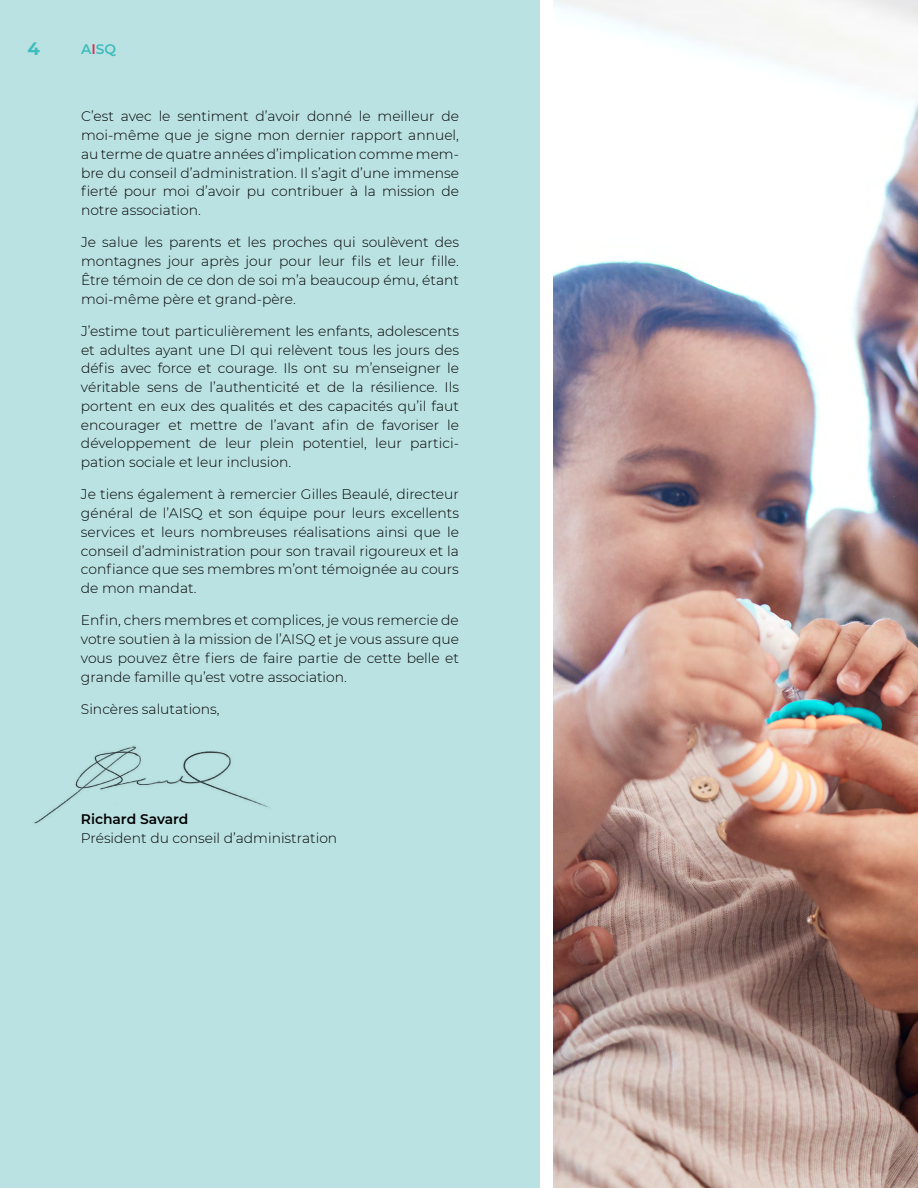
<style>
.page{position:relative;width:918px;height:1188px;background:#fff}
.page>*{position:absolute;margin:0;border:0;box-sizing:border-box;transform-origin:0 0}
.t1{font:700 18px "Montserrat";color:#3ebdbd}
.t2{font:300 13.8px/18.8px "Montserrat";color:#000;text-align:justify}
.t3{font:600 13.8px "Montserrat";color:#000}
.t4{font:600 13.8px "Montserrat";color:#3ebdbd}
.s1{color:#d9304f}
</style>
<div class="page">
<div style="left:0;top:0;width:540px;height:1188px;background:#bbe2e2"></div>
<img style="left:34px;top:746px;width:236px;height:78px">
<img style="left:554px;top:0;width:364px;height:1188px">
<h1 class="t1" style="left:27px;top:36px;width:14px">4</h1>
<p class="t4" style="left:81px;top:39px;width:37px">A<span class="s1">I</span>SQ</p>
<p class="t2" style="left:81px;top:107px;width:380px">C’est avec le sentiment d’avoir donné le meilleur de moi-même que je signe mon dernier rapport annuel, au terme de quatre années d’implication comme mem&shy;bre du conseil d’administration. I l s’agit d’une immense fierté pour moi d’avoir pu contribuer à la mission de notre association.</p>
<p class="t2" style="left:81px;top:233px;width:380px">Je salue les parents et les proches qui soulèvent des montagnes jour après jour pour leur fils et leur fille.<br>Être témoin de ce don de soi m’a beaucoup ému, étant moi-même père et grand-père.</p>
<p class="t2" style="left:81px;top:321px;width:380px">J’estime tout particulièrement les enfants, adolescents et adultes ayant une DI qui relèvent tous les jours des défis avec force et courage. I ls ont su m’enseigner le véritable sens de l’authenticité et de la résilience. I ls portent en eux des qualités et des capacités qu’il faut encourager et mettre de l’avant afin de favoriser le développement de leur plein potentiel, leur partici&shy;pation sociale et leur inclusion.</p>
<p class="t2" style="left:81px;top:485px;width:380px">Je tiens également à remercier Gilles Beaulé, directeur général de l’AISQ et son équipe pour leurs excellents services et leurs nombreuses réalisations ainsi que le conseil d’administration pour son travail rigoureux et la confiance que ses membres m’ont témoignée au cours de mon mandat.</p>
<p class="t2" style="left:81px;top:611px;width:380px">Enfin, chers membres et complices, je vous remercie de votre soutien à la mission de l’AISQ et je vous assure que vous pouvez être fiers de faire partie de cette belle et grande famille qu’est votre association.</p>
<p class="t2" style="left:81px;top:699px;width:140px">Sincères salutations,</p>
<p class="t3" style="left:81px;top:809px;width:109px">Richard Savard</p>
<p class="t2" style="left:81px;top:828px;width:258px">Président du conseil d’administration</p>
</div>
